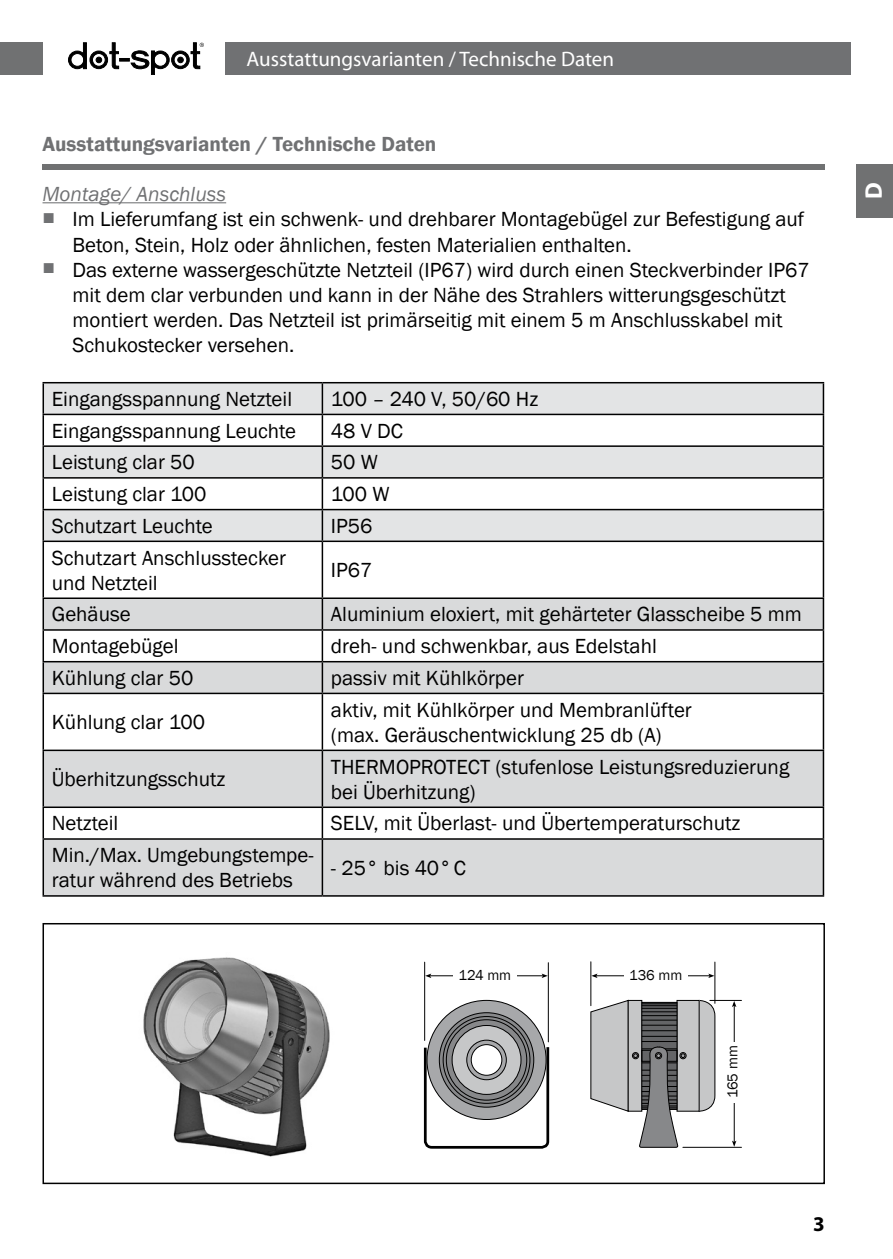
<style>
.page{position:relative;width:893px;height:1259px;background:#fff}
.page>*{position:absolute;margin:0;border:0;box-sizing:border-box;transform-origin:0 0}
.t1{font:700 24px "Myriad Pro";color:#fff}
.t2{font:21px/25.2px "Franklin Gothic";color:#000}
.t3{font:600 21px "Franklin Gothic";color:#707173}
.t4{font:21px "Myriad Pro";color:#fff}
.t5{font:italic 21px "Franklin Gothic";color:#707173}
.t6{font:700 21px "Myriad Pro";color:#000}
.t7{font:14.7px "Franklin Gothic";color:#000}
</style>
<div class="page">
<div style="left:0;top:43px;width:43px;height:32px;background:#707172"></div>
<div style="left:225px;top:43px;width:625px;height:32px;background:#707173"></div>
<div style="left:856px;top:164px;width:37px;height:53px;background:#707172"></div>
<hr style="left:43px;top:202px;width:183px;height:1px;background:#707173">
<div style="left:43px;top:164px;width:782px;height:6px;background:#707172"></div>
<svg style="left:68px;top:43px;width:136px;height:32px"></svg>
<svg style="left:44px;top:383px;width:779px;height:94px;fill:#e3e4e5"></svg>
<svg style="left:44px;top:478px;width:779px;height:119px"></svg>
<svg style="left:44px;top:599px;width:779px;height:296px;fill:#d9dadb"></svg>
<hr style="left:43px;top:382px;width:279px;height:1px;background:#000">
<hr style="left:43px;top:383px;width:1px;height:31px;background:#000">
<hr style="left:322px;top:382px;width:502px;height:1px;background:#000">
<hr style="left:322px;top:383px;width:1px;height:31px;background:#000">
<hr style="left:823px;top:383px;width:1px;height:31px;background:#000">
<hr style="left:43px;top:414px;width:279px;height:1px;background:#000">
<hr style="left:43px;top:415px;width:1px;height:30px;background:#000">
<hr style="left:322px;top:414px;width:502px;height:1px;background:#000">
<hr style="left:322px;top:415px;width:1px;height:30px;background:#000">
<hr style="left:823px;top:415px;width:1px;height:30px;background:#000">
<hr style="left:43px;top:445px;width:279px;height:2px;background:#000">
<hr style="left:43px;top:447px;width:1px;height:30px;background:#000">
<hr style="left:322px;top:445px;width:502px;height:2px;background:#000">
<hr style="left:322px;top:447px;width:1px;height:30px;background:#000">
<hr style="left:823px;top:447px;width:1px;height:30px;background:#000">
<hr style="left:43px;top:477px;width:279px;height:1px;background:#000">
<hr style="left:43px;top:478px;width:1px;height:31px;background:#000">
<hr style="left:322px;top:477px;width:502px;height:1px;background:#000">
<hr style="left:322px;top:478px;width:1px;height:31px;background:#000">
<hr style="left:823px;top:478px;width:1px;height:31px;background:#000">
<hr style="left:43px;top:509px;width:279px;height:1px;background:#000">
<hr style="left:43px;top:510px;width:1px;height:30px;background:#000">
<hr style="left:322px;top:509px;width:502px;height:1px;background:#000">
<hr style="left:322px;top:510px;width:1px;height:30px;background:#000">
<hr style="left:823px;top:510px;width:1px;height:30px;background:#000">
<hr style="left:43px;top:540px;width:279px;height:2px;background:#000">
<hr style="left:43px;top:542px;width:1px;height:55px;background:#000">
<hr style="left:322px;top:540px;width:502px;height:2px;background:#000">
<hr style="left:322px;top:542px;width:1px;height:55px;background:#000">
<hr style="left:823px;top:542px;width:1px;height:55px;background:#000">
<hr style="left:43px;top:597px;width:279px;height:2px;background:#000">
<hr style="left:43px;top:599px;width:1px;height:30px;background:#000">
<hr style="left:322px;top:597px;width:502px;height:2px;background:#000">
<hr style="left:322px;top:599px;width:1px;height:30px;background:#000">
<hr style="left:823px;top:599px;width:1px;height:30px;background:#000">
<hr style="left:43px;top:629px;width:279px;height:2px;background:#000">
<hr style="left:43px;top:631px;width:1px;height:30px;background:#000">
<hr style="left:322px;top:629px;width:502px;height:2px;background:#000">
<hr style="left:322px;top:631px;width:1px;height:30px;background:#000">
<hr style="left:823px;top:631px;width:1px;height:30px;background:#000">
<hr style="left:43px;top:661px;width:279px;height:1px;background:#000">
<hr style="left:43px;top:662px;width:1px;height:30px;background:#000">
<hr style="left:322px;top:661px;width:502px;height:1px;background:#000">
<hr style="left:322px;top:662px;width:1px;height:30px;background:#000">
<hr style="left:823px;top:662px;width:1px;height:30px;background:#000">
<hr style="left:43px;top:692px;width:279px;height:2px;background:#000">
<hr style="left:43px;top:694px;width:1px;height:55px;background:#000">
<hr style="left:322px;top:692px;width:502px;height:2px;background:#000">
<hr style="left:322px;top:694px;width:1px;height:55px;background:#000">
<hr style="left:823px;top:694px;width:1px;height:55px;background:#000">
<hr style="left:43px;top:749px;width:279px;height:2px;background:#000">
<hr style="left:43px;top:751px;width:1px;height:55px;background:#000">
<hr style="left:322px;top:749px;width:502px;height:2px;background:#000">
<hr style="left:322px;top:751px;width:1px;height:55px;background:#000">
<hr style="left:823px;top:751px;width:1px;height:55px;background:#000">
<hr style="left:43px;top:806px;width:279px;height:2px;background:#000">
<hr style="left:43px;top:808px;width:1px;height:30px;background:#000">
<hr style="left:322px;top:806px;width:502px;height:2px;background:#000">
<hr style="left:322px;top:808px;width:1px;height:30px;background:#000">
<hr style="left:823px;top:808px;width:1px;height:30px;background:#000">
<hr style="left:43px;top:838px;width:279px;height:1px;background:#000">
<hr style="left:43px;top:839px;width:1px;height:56px;background:#000">
<hr style="left:322px;top:838px;width:502px;height:1px;background:#000">
<hr style="left:322px;top:839px;width:1px;height:56px;background:#000">
<hr style="left:823px;top:839px;width:1px;height:56px;background:#000">
<hr style="left:43px;top:895px;width:279px;height:1px;background:#000">
<hr style="left:322px;top:895px;width:502px;height:1px;background:#000">
<div style="left:427px;top:1000px;width:119px;height:119px;background:#a7a8aa;border-radius:50%"></div>
<svg style="left:439px;top:1012px;width:95px;height:95px"></svg>
<svg style="left:443px;top:1016px;width:87px;height:87px"></svg>
<svg style="left:446px;top:1019px;width:81px;height:81px"></svg>
<div style="left:452px;top:1025px;width:69px;height:69px;background:#c6c7c8;border-radius:50%"></div>
<svg style="left:467px;top:1040px;width:39px;height:39px"></svg>
<div style="left:466px;top:1039px;width:41px;height:41px;border:1px solid #000;border-radius:50%"></div>
<svg style="left:423px;top:1044px;width:127px;height:105px"></svg>
<hr style="left:424px;top:962px;width:1px;height:78px;background:#000">
<hr style="left:548px;top:962px;width:1px;height:80px;background:#000">
<hr style="left:430px;top:975px;width:113px;height:1px;background:#000">
<div style="left:453px;top:970px;width:64px;height:12px;background:#fff"></div>
<svg style="left:425px;top:973px;width:6px;height:5px"></svg>
<svg style="left:542px;top:973px;width:6px;height:5px"></svg>
<hr style="left:683px;top:1146px;width:58px;height:1px;background:#000">
<hr style="left:710px;top:1000px;width:31px;height:1px;background:#000">
<hr style="left:734px;top:1003px;width:1px;height:139px;background:#000">
<svg style="left:732px;top:1001px;width:4px;height:6px"></svg>
<svg style="left:732px;top:1140px;width:4px;height:6px"></svg>
<svg style="left:698px;top:999px;width:18px;height:113px;background:#b5b6b7"></svg>
<div style="left:677px;top:1000px;width:22px;height:111px;background:#c6c7c8"></div>
<div style="left:679px;top:1052px;width:8px;height:7px;border:1px solid #000;border-radius:50%"></div>
<svg style="left:590px;top:999px;width:96px;height:149px"></svg>
<hr style="left:590px;top:961px;width:1px;height:44px;background:#000">
<hr style="left:714px;top:962px;width:1px;height:41px;background:#000">
<hr style="left:596px;top:975px;width:115px;height:1px;background:#000">
<div style="left:624px;top:970px;width:64px;height:12px;background:#fff"></div>
<svg style="left:591px;top:973px;width:6px;height:5px"></svg>
<svg style="left:708px;top:973px;width:6px;height:5px"></svg>
<div style="left:728px;top:1042px;width:11px;height:60px;background:#fff"></div>
<div style="left:43px;top:923px;width:782px;height:261px;border:2px solid #000"></div>
<img style="left:143px;top:957px;width:187px;height:200px">
<p class="t4" style="left:247px;top:46px;width:369px">Ausstattungsvarianten / Technische Daten</p>
<p class="t3" style="left:43px;top:131px;width:395px">Ausstattungsvarianten / Technische Daten</p>
<p class="t5" style="left:43px;top:181px;width:185px">Montage/ Anschluss</p>
<p class="t2" style="left:73px;top:207px;width:733px;text-indent:-30px"><sup>■</sup> Im Lieferumfang ist ein schwenk- und drehbarer Montagebügel zur Befestigung auf<br>Beton, Stein, Holz oder ähnlichen, festen Materialien enthalten.</p>
<p class="t2" style="left:73px;top:258px;width:739px;text-indent:-30px"><sup>■</sup> Das externe wassergeschützte Netzteil (IP67) wird durch einen Steckverbinder IP67 mit dem clar verbunden und kann in der Nähe des Strahlers witterungsgeschützt montiert werden. Das Netzteil ist primärseitig mit einem 5 m Anschlusskabel mit Schukostecker versehen.</p>
<p class="t2" style="left:52px;top:387px;width:242px">Eingangsspannung Netzteil</p>
<p class="t2" style="left:331px;top:387px;width:209px">100 – 240 V, 50/60 Hz</p>
<p class="t2" style="left:52px;top:418px;width:246px">Eingangsspannung Leuchte</p>
<p class="t2" style="left:331px;top:418px;width:74px">48 V DC</p>
<p class="t2" style="left:52px;top:450px;width:145px">Leistung clar 50</p>
<p class="t2" style="left:331px;top:450px;width:49px">50 W</p>
<p class="t2" style="left:52px;top:482px;width:156px">Leistung clar 100</p>
<p class="t2" style="left:331px;top:482px;width:60px">100 W</p>
<p class="t2" style="left:52px;top:513px;width:162px">Schutzart Leuchte</p>
<p class="t2" style="left:331px;top:513px;width:43px">IP56</p>
<p class="t2" style="left:52px;top:545px;width:236px">Schutzart Anschlusstecker und Netzteil</p>
<p class="t2" style="left:331px;top:558px;width:43px">IP67</p>
<p class="t2" style="left:52px;top:602px;width:81px">Gehäuse</p>
<p class="t2" style="left:331px;top:602px;width:473px">Aluminium eloxiert, mit gehärteter Glasscheibe 5 mm</p>
<p class="t2" style="left:52px;top:634px;width:128px">Montagebügel</p>
<p class="t2" style="left:331px;top:634px;width:327px">dreh- und schwenkbar, aus Edelstahl</p>
<p class="t2" style="left:52px;top:666px;width:143px">Kühlung clar 50</p>
<p class="t2" style="left:331px;top:666px;width:195px">passiv mit Kühlkörper</p>
<p class="t2" style="left:52px;top:710px;width:155px">Kühlung clar 100</p>
<p class="t2" style="left:331px;top:697px;width:362px">aktiv, mit Kühlkörper und Membranlüfter (max. Geräuschentwicklung 25 db (A)</p>
<p class="t2" style="left:52px;top:767px;width:175px">Überhitzungsschutz</p>
<p class="t2" style="left:331px;top:754px;width:460px">THERMOPROTECT (stufenlose Leistungsreduzierung bei Überhitzung)</p>
<p class="t2" style="left:52px;top:811px;width:68px">Netzteil</p>
<p class="t2" style="left:331px;top:811px;width:411px">SELV, mit Überlast- und Übertemperaturschutz</p>
<p class="t2" style="left:52px;top:843px;width:263px">Min./Max. Umgebungstempe&shy;ratur während des Betriebs</p>
<p class="t2" style="left:331px;top:855px;width:136px">- 25° bis 40°C</p>
<p class="t7" style="left:459px;top:966px;width:54px">124 mm</p>
<p class="t7" style="left:629px;top:966px;width:55px">136 mm</p>
<p class="t7" style="left:724px;top:1098px;width:54px;rotate:-90deg">165 mm</p>
<p class="t1" style="left:858px;top:199px;width:18px;rotate:-90deg">D</p>
<p class="t6" style="left:813px;top:1209px;width:13px">3</p>
</div>
